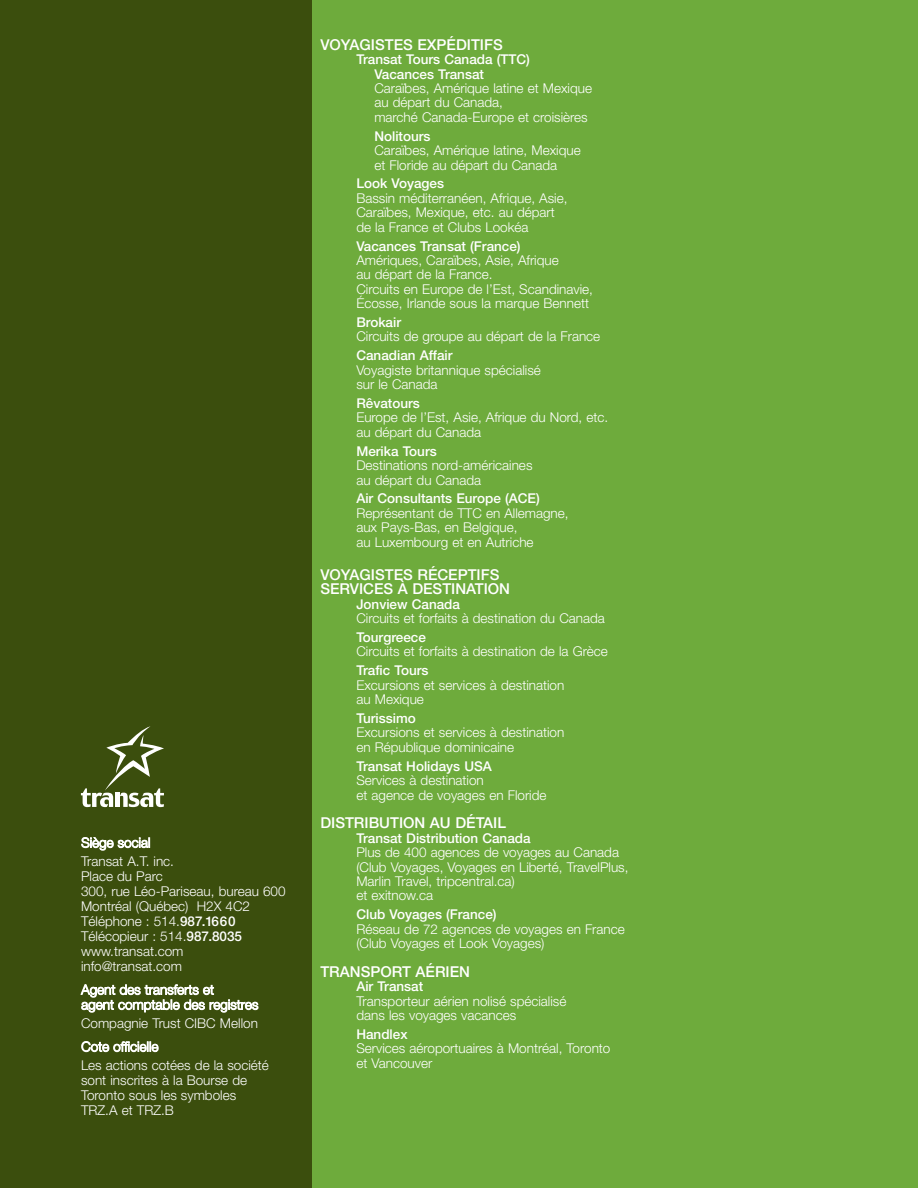
<style>
.page{position:relative;width:918px;height:1188px;background:#fff}
.page>*{position:absolute;margin:0;border:0;box-sizing:border-box;transform-origin:0 0}
.t1{font:500 15px/14.4px "Helvetica Neue";color:#fff}
.t2{font:300 13.5px/14.4px "Helvetica Neue";color:#fff}
.t3{font:500 13.5px/14.4px "Helvetica Neue";color:#fff}
.s1{font-weight:500}
</style>
<div class="page">
<div style="left:0;top:0;width:331px;height:1188px;background:#3b4e0d"></div>
<div style="left:312px;top:0;width:606px;height:1188px;background:#6eab3c"></div>
<svg style="left:81px;top:726px;width:83px;height:81px"></svg>
<p class="t2" style="left:81px;top:835px;width:95px;line-height:18.1px">Siège social<br>Transat A.T. inc.</p>
<p class="t2" style="left:81px;top:870px;width:206px;line-height:15px">Place du Parc<br>300, rue Léo-Pariseau, bureau 600<br>Montréal (Québec) H2X 4C2<br>Téléphone : 514.<span class="s1">987.1660<br></span>Télécopieur : 514.<span class="s1">987.8035 </span>www.transat.com info@transat.com</p>
<p class="t2" style="left:81px;top:983px;width:179px;line-height:15px">Agent des transferts et<br>agent comptable des registres</p>
<p class="t2" style="left:81px;top:1012px;width:178px;line-height:23.9px">Compagnie Trust CIBC Mellon<br>Cote officielle</p>
<p class="t2" style="left:81px;top:1059px;width:189px;line-height:15px">Les actions cotées de la société sont inscrites à la Bourse de<br>Toronto sous les symboles<br>TRZ.A et TRZ.B</p>
<p class="t1" style="left:320px;top:39px;width:184px">VOYAGISTES EXPÉDITIFS</p>
<p class="t3" style="left:374px;top:54px;width:157px;text-indent:-18px">Transat Tours Canada (TTC)<br>Vacances Transat</p>
<p class="t2" style="left:374px;top:82px;width:219px">Caraïbes, Amérique latine et Mexique au départ du Canada,<br>marché Canada-Europe et croisières</p>
<p class="t3" style="left:374px;top:130px;width:58px">Nolitours</p>
<p class="t2" style="left:374px;top:144px;width:208px">Caraïbes, Amérique latine, Mexique et Floride au départ du Canada</p>
<p class="t3" style="left:356px;top:178px;width:89px">Look Voyages</p>
<p class="t2" style="left:356px;top:192px;width:213px">Bassin méditerranéen, Afrique, Asie,<br>Caraïbes, Mexique, etc. au départ de la France et Clubs Lookéa</p>
<p class="t3" style="left:356px;top:240px;width:166px">Vacances Transat (France)</p>
<p class="t2" style="left:356px;top:254px;width:238px">Amériques, Caraïbes, Asie, Afrique<br>au départ de la France.<br>Circuits en Europe de l’Est, Scandinavie, Écosse, Irlande sous la marque Bennett</p>
<p class="t3" style="left:356px;top:316px;width:46px">Brokair</p>
<p class="t2" style="left:356px;top:331px;width:245px">Circuits de groupe au départ de la France</p>
<p class="t3" style="left:356px;top:350px;width:98px">Canadian Affair</p>
<p class="t2" style="left:356px;top:364px;width:186px">Voyagiste britannique spécialisé sur le Canada</p>
<p class="t3" style="left:356px;top:397px;width:65px">Rêvatours</p>
<p class="t2" style="left:356px;top:412px;width:253px">Europe de l’Est, Asie, Afrique du Nord, etc. au départ du Canada</p>
<p class="t3" style="left:356px;top:445px;width:82px">Merika Tours</p>
<p class="t2" style="left:356px;top:459px;width:178px">Destinations nord-américaines au départ du Canada</p>
<p class="t3" style="left:356px;top:493px;width:185px">Air Consultants Europe (ACE)</p>
<p class="t2" style="left:356px;top:507px;width:214px">Représentant de TTC en Allemagne, aux Pays-Bas, en Belgique,<br>au Luxembourg et en Autriche</p>
<p class="t1" style="left:320px;top:569px;width:191px">VOYAGISTES RÉCEPTIFS<br>SERVICES À DESTINATION</p>
<p class="t3" style="left:356px;top:598px;width:105px">Jonview Canada</p>
<p class="t2" style="left:356px;top:612px;width:250px">Circuits et forfaits à destination du Canada</p>
<p class="t3" style="left:356px;top:631px;width:71px">Tourgreece</p>
<p class="t2" style="left:356px;top:646px;width:253px">Circuits et forfaits à destination de la Grèce</p>
<p class="t3" style="left:356px;top:665px;width:74px">Trafic Tours</p>
<p class="t2" style="left:356px;top:679px;width:209px">Excursions et services à destination au Mexique</p>
<p class="t3" style="left:356px;top:712px;width:61px">Turissimo</p>
<p class="t2" style="left:356px;top:727px;width:209px">Excursions et services à destination en République dominicaine</p>
<p class="t3" style="left:356px;top:760px;width:137px">Transat Holidays USA</p>
<p class="t2" style="left:356px;top:774px;width:192px">Services à destination<br>et agence de voyages en Floride</p>
<p class="t1" style="left:320px;top:817px;width:187px">DISTRIBUTION AU DÉTAIL</p>
<p class="t3" style="left:356px;top:832px;width:176px">Transat Distribution Canada</p>
<p class="t2" style="left:356px;top:846px;width:274px">Plus de 400 agences de voyages au Canada (Club Voyages, Voyages en Liberté, TravelPlus, Marlin Travel, tripcentral.ca)<br>et exitnow.ca</p>
<p class="t3" style="left:356px;top:909px;width:142px">Club Voyages (France)</p>
<p class="t2" style="left:356px;top:923px;width:270px">Réseau de 72 agences de voyages en France (Club Voyages et Look Voyages)</p>
<p class="t1" style="left:320px;top:966px;width:151px">TRANSPORT AÉRIEN</p>
<p class="t3" style="left:356px;top:981px;width:68px">Air Transat</p>
<p class="t2" style="left:356px;top:995px;width:212px">Transporteur aérien nolisé spécialisé dans les voyages vacances</p>
<p class="t3" style="left:356px;top:1028px;width:53px">Handlex</p>
<p class="t2" style="left:356px;top:1043px;width:256px">Services aéroportuaires à Montréal, Toronto et Vancouver</p>
</div>
